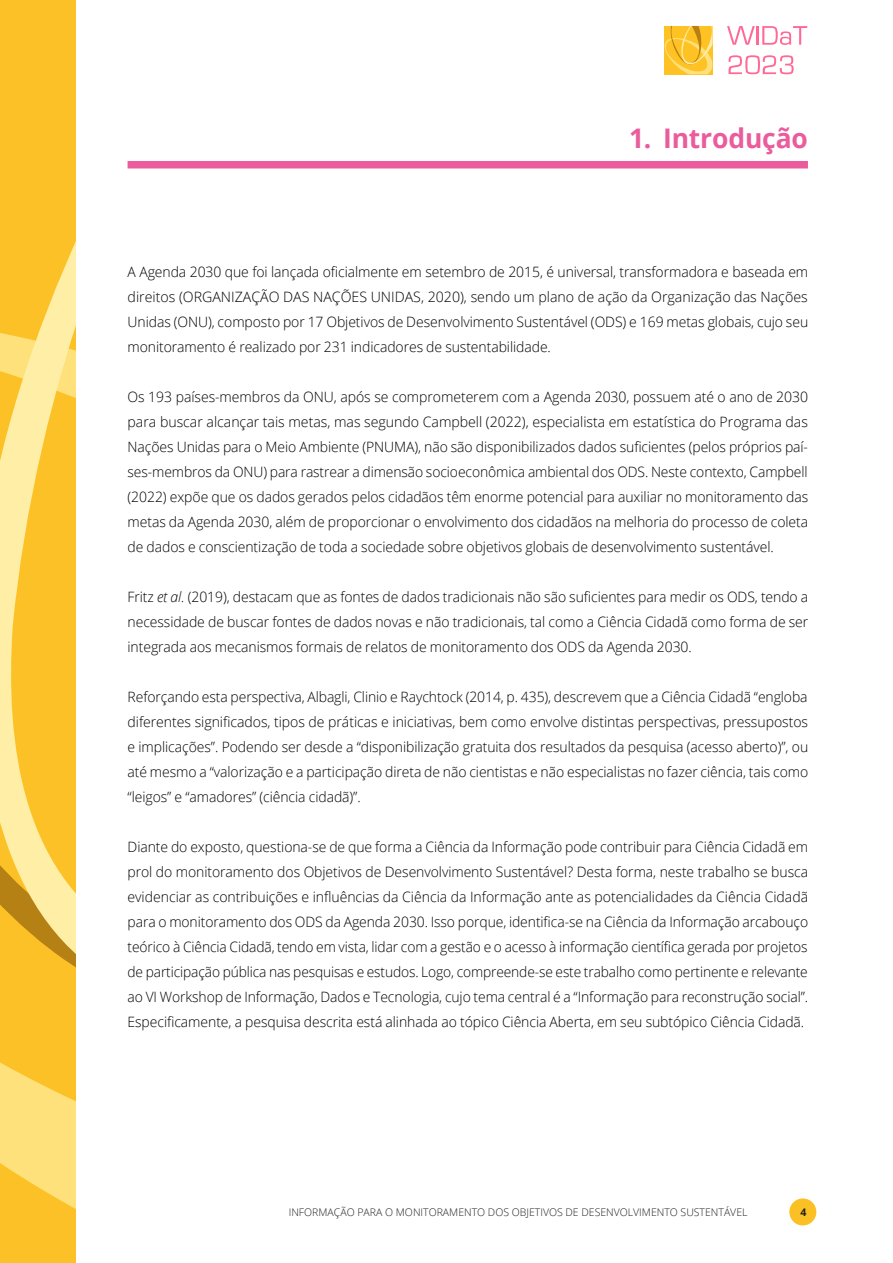
<style>
.page{position:relative;width:893px;height:1263px;background:#fff}
.page>*{position:absolute;margin:0;border:0;box-sizing:border-box;transform-origin:0 0}
.t1{font:700 27px "Open Sans";letter-spacing:-.005em;color:#ea5c9c}
.t2{font:300 14.25px/25px "Open Sans";letter-spacing:-.005em;color:#000;text-align:justify}
.t3{font:300 10.5px "Open Sans";color:#202020}
.t4{font:700 10.5px "Open Sans";color:#202020}
.s1{font-style:italic}
</style>
<div class="page">
<div style="left:790px;top:1199px;width:26px;height:26px;background:#fbc024;border-radius:50%"></div>
<div style="left:789px;top:1198px;width:27px;height:27px;border:2px solid #fbc024;border-radius:50%"></div>
<svg style="left:0;top:1041px;width:75px;height:222px;background:#fdd04e"></svg>
<svg style="left:0;top:0;width:75px;height:1041px;background:#faca46"></svg>
<svg style="left:727px;top:26px;width:80px;height:19px"></svg>
<svg style="left:728px;top:55px;width:66px;height:19px"></svg>
<svg style="left:664px;top:26px;width:49px;height:48px;background:#fac436"></svg>
<div style="left:128px;top:161px;width:680px;height:7px;background:#ea5c9c"></div>
<h1 class="t1" style="left:629px;top:119px;width:180px">1. Introdução</h1>
<p class="t2" style="left:128px;top:259px;width:682px">A Agenda 2030 que foi lançada oficialmente em setembro de 2015, é universal, transformadora e baseada em direitos (ORGANIZAÇÃO DAS NAÇÕES UNIDAS, 2020), sendo um plano de ação da Organização das Nações Unidas (ONU), composto por 17 Objetivos de Desenvolvimento Sustentável (ODS) e 169 metas globais, cujo seu monitoramento é realizado por 231 indicadores de sustentabilidade.</p>
<p class="t2" style="left:128px;top:384px;width:682px">Os 193 países-membros da ONU, após se comprometerem com a Agenda 2030, possuem até o ano de 2030 para buscar alcançar tais metas, mas segundo Campbell (2022), especialista em estatística do Programa das Nações Unidas para o Meio Ambiente (PNUMA), não são disponibilizados dados suficientes (pelos próprios paí&shy;ses-membros da ONU) para rastrear a dimensão socioeconômica ambiental dos ODS. Neste contexto, Campbell (2022) expõe que os dados gerados pelos cidadãos têm enorme potencial para auxiliar no monitoramento das metas da Agenda 2030, além de proporcionar o envolvimento dos cidadãos na melhoria do processo de coleta de dados e conscientização de toda a sociedade sobre objetivos globais de desenvolvimento sustentável.</p>
<p class="t2" style="left:128px;top:584px;width:682px">Fritz <span class="s1">et al.</span> (2019), destacam que as fontes de dados tradicionais não são suficientes para medir os ODS, tendo a necessidade de buscar fontes de dados novas e não tradicionais, tal como a Ciência Cidadã como forma de ser integrada aos mecanismos formais de relatos de monitoramento dos ODS da Agenda 2030.</p>
<p class="t2" style="left:128px;top:684px;width:682px">Reforçando esta perspectiva, Albagli, Clinio e Raychtock (2014, p. 435), descrevem que a Ciência Cidadã “engloba diferentes significados, tipos de práticas e iniciativas, bem como envolve distintas perspectivas, pressupostos e implicações”. Podendo ser desde a “disponibilização gratuita dos resultados da pesquisa (acesso aberto)”, ou até mesmo a “valorização e a participação direta de não cientistas e não especialistas no fazer ciência, tais como “leigos” e “amadores” (ciência cidadã)”.</p>
<p class="t2" style="left:128px;top:834px;width:682px">Diante do exposto, questiona-se de que forma a Ciência da Informação pode contribuir para Ciência Cidadã em prol do monitoramento dos Objetivos de Desenvolvimento Sustentável? Desta forma, neste trabalho se busca evidenciar as contribuições e influências da Ciência da Informação ante as potencialidades da Ciência Cidadã para o monitoramento dos ODS da Agenda 2030. Isso porque, identifica-se na Ciência da Informação arcabouço teórico à Ciência Cidadã, tendo em vista, lidar com a gestão e o acesso à informação científica gerada por projetos de participação pública nas pesquisas e estudos. Logo, compreende-se este trabalho como pertinente e relevante ao VI Workshop de Informação, Dados e Tecnologia, cujo tema central é a “Informação para reconstrução social”.<br>Especificamente, a pesquisa descrita está alinhada ao tópico Ciência Aberta, em seu subtópico Ciência Cidadã.</p>
<p class="t3" style="left:289px;top:1205px;width:460px">INFORMAÇÃO PARA O MONITORAMENTO DOS OBJETIVOS DE DESENVOLVIMENTO SUSTENTÁVEL</p>
<p class="t4" style="left:801px;top:1205px;width:7px">4</p>
</div>
